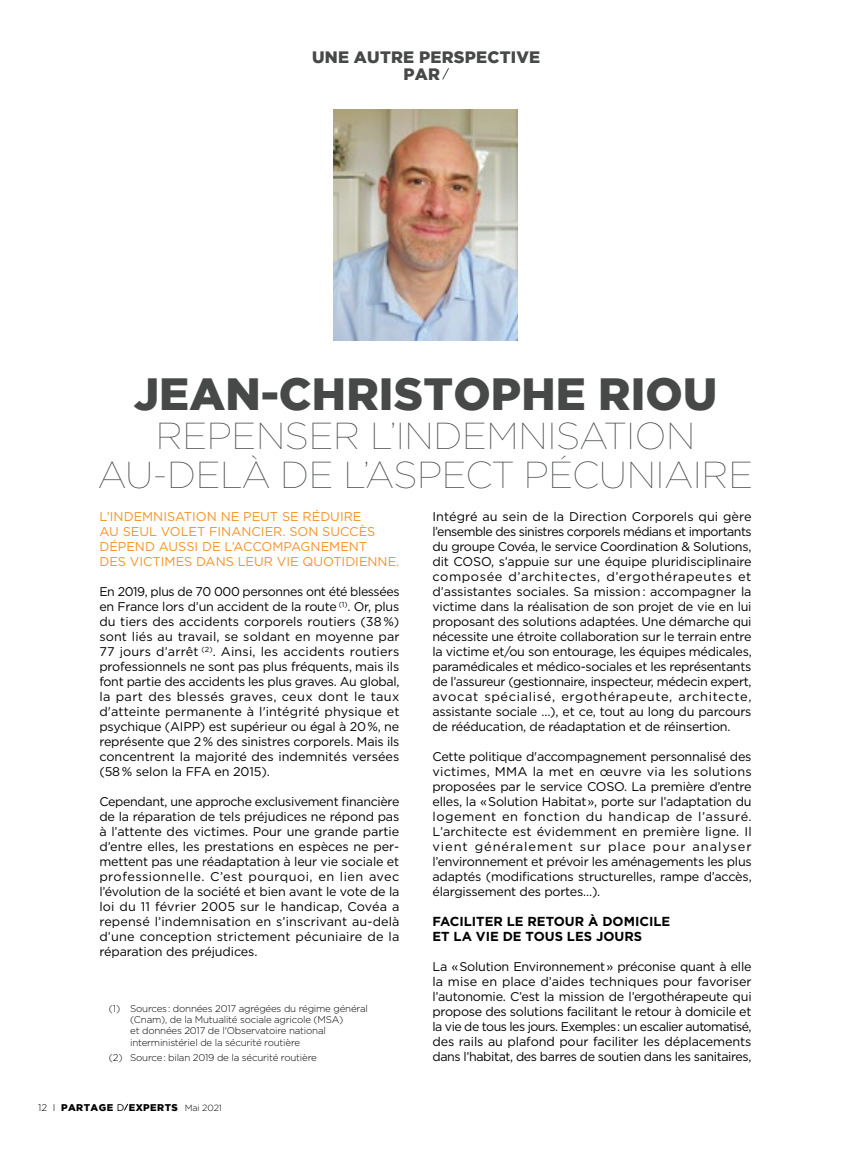
<style>
.page{position:relative;width:851px;height:1149px;background:#fff}
.page>*{position:absolute;margin:0;border:0;box-sizing:border-box;transform-origin:0 0}
.t1{font:900 45px "Gotham";letter-spacing:.005em;color:#474949}
.t2{font:100 37.5px/39px "Gotham";letter-spacing:-.01em;color:#474949;text-align:center}
.t3{font:900 16.5px/16.5px "Gotham";letter-spacing:.015em;color:#474949;text-align:center}
.t4{font:700 13.05px/15px "Gotham";color:#000}
.t5{font:12.75px/15px "Gotham";color:#f39325}
.t6{font:12.6px/15px "Gotham";letter-spacing:-.02em;color:#000;text-align:justify}
.t7{font:300 9.75px/11.2px "Gotham";letter-spacing:-.02em;color:#000}
.t8{font:900 9.75px "Gotham";letter-spacing:.045em;color:#000}
.s1{font-weight:300}
.s2{font-weight:400}
.s3{font-weight:300;font-size:9px}
</style>
<div class="page">
<svg style="left:124px;top:1103px;width:4px;height:8px"></svg>
<img style="left:333px;top:110px;width:184px;height:230px">
<svg style="left:442px;top:68px;width:7px;height:12px"></svg>
<h3 class="t3" style="left:312px;top:49px;width:229px">UNE AUTRE PERSPECTIVE<br>PAR</h3>
<h1 class="t1" style="left:134px;top:368px;width:585px">JEAN-CHRISTOPHE RIOU</h1>
<h2 class="t2" style="left:98px;top:415px;width:656px">REPENSER L’INDEMNISATION<br>AU-DELÀ DE L’ASPECT PÉCUNIAIRE</h2>
<p class="t5" style="left:99px;top:508px;width:301px">L’INDEMNISATION NE PEUT SE RÉDUIRE<br>AU SEUL VOLET FINANCIER. SON SUCCÈS DÉPEND AUSSI DE L’ACCOMPAGNEMENT<br>DES VICTIMES DANS LEUR VIE QUOTIDIENNE.</p>
<p class="t6" style="left:99px;top:583px;width:301px">En 2019, plus de 70 000 personnes ont été blessées en France lors d’un accident de la route <sup>(1)</sup>. Or, plus du tiers des accidents corporels routiers (38 %) sont liés au travail, se soldant en moyenne par 77 jours d’arrêt <sup>(2)</sup>. Ainsi, les accidents routiers professionnels ne sont pas plus fréquents, mais ils font partie des accidents les plus graves. Au global, la part des blessés graves, ceux dont le taux d'atteinte permanente à l'intégrité physique et psychique (AIPP) est supérieur ou égal à 20 %, ne représente que 2 % des sinistres corporels. Mais ils concentrent la majorité des indemnités versées (58 % selon la FFA en 2015).</p>
<p class="t6" style="left:99px;top:793px;width:301px">Cependant, une approche exclusivement financière de la réparation de tels préjudices ne répond pas à l’attente des victimes. Pour une grande partie d’entre elles, les prestations en espèces ne per&shy;mettent pas une réadaptation à leur vie sociale et professionnelle. C’est pourquoi, en lien avec l’évolution de la société et bien avant le vote de la loi du 11 février 2005 sur le handicap, Covéa a repensé l’indemnisation en s’inscrivant au-delà d’une conception strictement pécuniaire de la réparation des préjudices.</p>
<p class="t6" style="left:432px;top:508px;width:321px">Intégré au sein de la Direction Corporels qui gère l’ensemble des sinistres corporels médians et importants du groupe Covéa, le service Coordination &amp; Solutions, dit COSO, s’appuie sur une équipe pluridisciplinaire composée d’architectes, d’ergothérapeutes et d’assistantes sociales. Sa mission : accompagner la victime dans la réalisation de son projet de vie en lui proposant des solutions adaptées. Une démarche qui nécessite une étroite collaboration sur le terrain entre la victime et/ou son entourage, les équipes médicales, paramédicales et médico-sociales et les représentants de l’assureur (gestionnaire, inspecteur, médecin expert, avocat spécialisé, ergothérapeute, architecte, assistante sociale …), et ce, tout au long du parcours de rééducation, de réadaptation et de réinsertion.</p>
<p class="t6" style="left:432px;top:748px;width:321px">Cette politique d'accompagnement personnalisé des victimes, MMA la met en œuvre via les solutions proposées par le service COSO. La première d’entre elles, la « Solution Habitat », porte sur l’adaptation du logement en fonction du handicap de l’assuré.<br>L’architecte est évidemment en première ligne. Il vient généralement sur place pour analyser l’environnement et prévoir les aménagements les plus adaptés (modifications structurelles, rampe d’accès, élargissement des portes…).</p>
<p class="t4" style="left:432px;top:913px;width:239px">FACILITER LE RETOUR À DOMICILE<br>ET LA VIE DE TOUS LES JOURS</p>
<p class="t6" style="left:432px;top:958px;width:321px">La « Solution Environnement » préconise quant à elle la mise en place d’aides techniques pour favoriser l’autonomie. C’est la mission de l’ergothérapeute qui propose des solutions facilitant le retour à domicile et la vie de tous les jours. Exemples : un escalier automatisé, des rails au plafond pour faciliter les déplacements dans l’habitat, des barres de soutien dans les sanitaires,</p>
<p class="t7" style="left:130px;top:1002px;width:239px;text-indent:-21px">(1) Sources : données 2017 agrégées du régime général (Cnam), de la Mutualité sociale agricole (MSA)<br>et données 2017 de l'Observatoire national interministériel de la sécurité routière</p>
<p class="t7" style="left:109px;top:1051px;width:209px">(2) Source : bilan 2019 de la sécurité routière</p>
<p class="t8" style="left:38px;top:1101px;width:185px"><span class="s1">12 I</span> PARTAGE <span class="s2">D</span> EXPERTS <span class="s3">Mai 2021</span></p>
</div>
